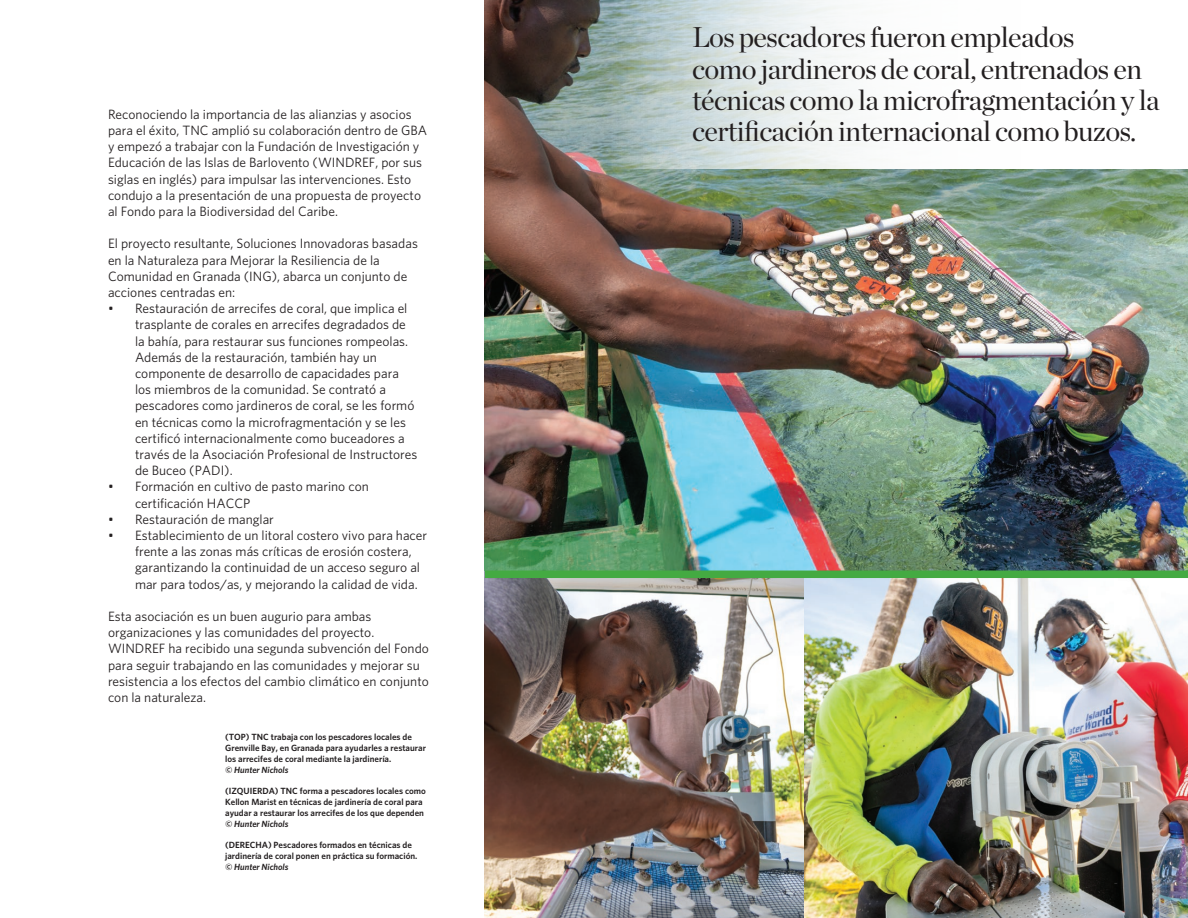
<style>
.page{position:relative;width:1188px;height:918px;background:#fff}
.page>*{position:absolute;margin:0;border:0;box-sizing:border-box;transform-origin:0 0}
.t1{font:28.5px/31.2px "Chronicle Display";letter-spacing:-.02em;color:#231f20}
.t2{font:13.5px/16.2px "Whitney HTF";color:#231f20}
.t3{font:600 9px/10.8px "Whitney HTF";color:#231f20}
.t4{font:italic 600 9px "Whitney HTF";color:#231f20}
.s1{font-style:italic}
</style>
<div class="page">
<img style="left:485px;top:0;width:703px;height:918px">
<div style="left:485px;top:571px;width:703px;height:7px;background:#44aa42"></div>
<svg style="left:611px;top:0;width:577px;height:168px"></svg>
<p class="t2" style="left:108px;top:106px;width:321px">Reconociendo la importancia de las alianzias y asocios para el éxito, TNC amplió su colaboración dentro de GBA y empezó a trabajar con la Fundación de Investigación y Educación de las Islas de Barlovento (WINDREF, por sus siglas en inglés) para impulsar las intervenciones. Esto condujo a la presentación de una propuesta de proyecto al Fondo para la Biodiversidad del Caribe.</p>
<p class="t2" style="left:108px;top:235px;width:311px">El proyecto resultante, Soluciones Innovadoras basadas en la Naturaleza para Mejorar la Resiliencia de la Comunidad en Granada (ING), abarca un conjunto de acciones centradas en:</p>
<p class="t2" style="left:135px;top:300px;width:284px;text-indent:-27px">• Restauración de arrecifes de coral, que implica el trasplante de corales en arrecifes degradados de la bahía, para restaurar sus funciones rompeolas.<br>Además de la restauración, también hay un componente de desarrollo de capacidades para los miembros de la comunidad. Se contrató a pescadores como jardineros de coral, se les formó en técnicas como la microfragmentación y se les certificó internacionalmente como buceadores a través de la Asociación Profesional de Instructores de Buceo (PADI).</p>
<p class="t2" style="left:135px;top:478px;width:235px;text-indent:-27px">• Formación en cultivo de pasto marino con certificación HACCP</p>
<p class="t2" style="left:108px;top:511px;width:167px">• Restauración de manglar</p>
<p class="t2" style="left:135px;top:527px;width:294px;text-indent:-27px">• Establecimiento de un litoral costero vivo para hacer frente a las zonas más críticas de erosión costera, garantizando la continuidad de un acceso seguro al mar para todos/as, y mejorando la calidad de vida.</p>
<p class="t2" style="left:108px;top:608px;width:322px">Esta asociación es un buen augurio para ambas organizaciones y las comunidades del proyecto.<br>WINDREF ha recibido una segunda subvención del Fondo para seguir trabajando en las comunidades y mejorar su resistencia a los efectos del cambio climático en conjunto con la naturaleza.</p>
<p class="t3" style="left:225px;top:732px;width:202px">(TOP) TNC trabaja con los pescadores locales de<br>Grenville Bay, en Granada para ayudarles a restaurar los arrecifes de coral mediante la jardinería.</p>
<p class="t4" style="left:225px;top:764px;width:65px">© Hunter Nichols</p>
<p class="t3" style="left:225px;top:786px;width:202px">(IZQUIERDA) TNC forma a pescadores locales como Kellon Marist en técnicas de jardinería de coral para ayudar a restaurar los arrecifes de los que dependen <span class="s1">© Hunter Nichols</span></p>
<p class="t3" style="left:225px;top:840px;width:194px">(DERECHA) Pescadores formados en técnicas de jardinería de coral ponen en práctica su formación.</p>
<p class="t4" style="left:225px;top:862px;width:65px">© Hunter Nichols</p>
<p class="t1" style="left:692px;top:20px;width:469px">Los pescadores fueron empleados<br>como jardineros de coral, entrenados en técnicas como la microfragmentación y la certificación internacional como buzos.</p>
</div>
